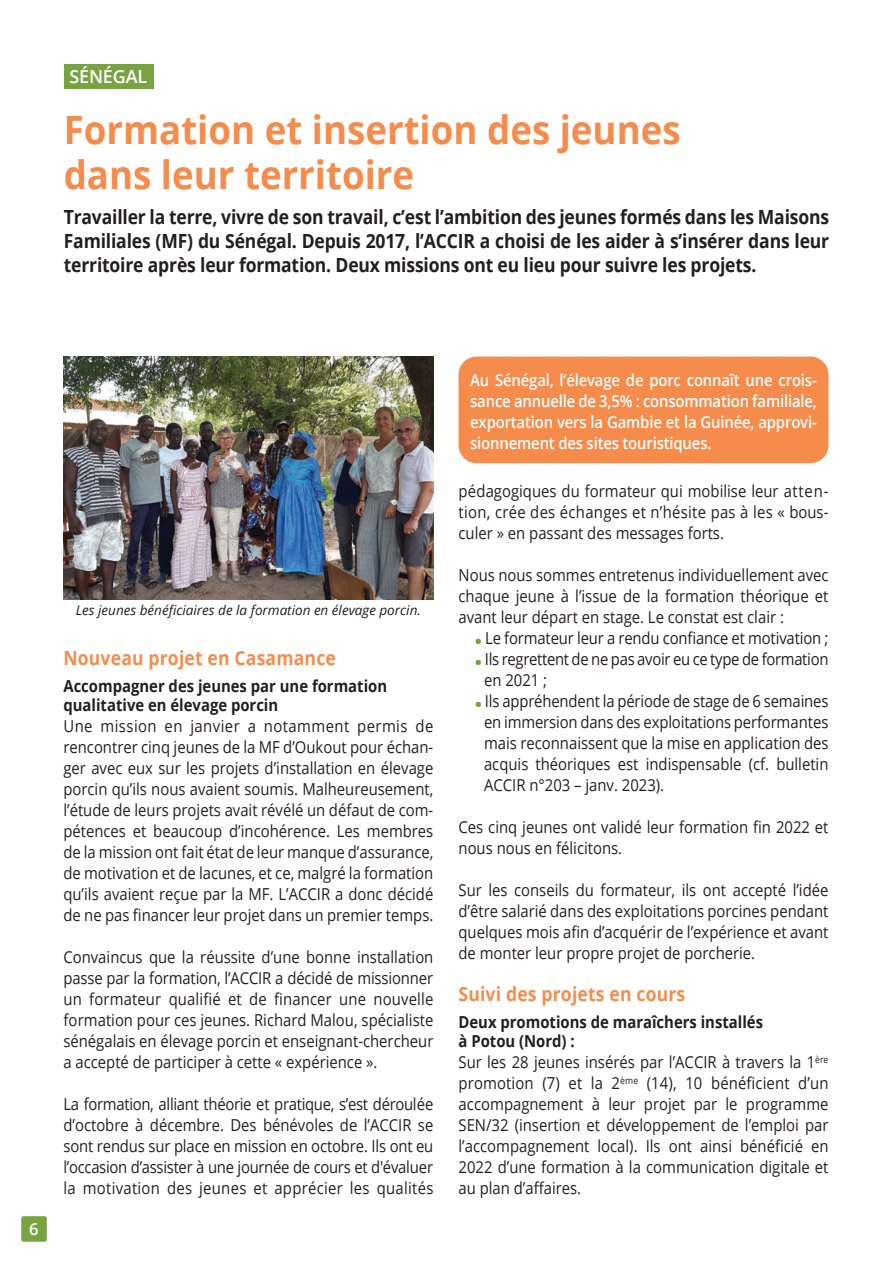
<style>
.page{position:relative;width:893px;height:1263px;background:#fff}
.page>*{position:absolute;margin:0;border:0;box-sizing:border-box;transform-origin:0 0}
.t1{font:700 39px/45px "Open Sans";color:#f68c4c;scale:.94 1}
.t2{font:700 19.5px/24px "Open Sans";letter-spacing:-.01em;color:#231f20;text-align:justify;scale:.9 1}
.t3{font:700 19.5px "Open Sans";letter-spacing:.01em;color:#f68c4c;scale:.9 1}
.t4{font:600 18px "Open Sans";letter-spacing:-.01em;color:#fff}
.t5{font:16.5px/21px "Open Sans";color:#231f20;text-align:justify;scale:.9 1}
.t6{font:600 16.5px/21px "Open Sans";letter-spacing:-.01em;color:#fff;text-align:justify;scale:.9 1}
.t7{font:700 16.5px/18.8px "Open Sans";color:#231f20;scale:.9 1}
.t8{font:16.5px/21px "Open Sans";letter-spacing:-.02em;color:#231f20;scale:.9 1}
.t9{font:600 16.5px "Open Sans";letter-spacing:-.01em;color:#fff}
.t10{font:italic 13.5px "Open Sans";color:#231f20}
.s1{color:#78a341}
</style>
<div class="page">
<div style="left:21px;top:1216px;width:26px;height:26px;background:#78a341;border-radius:2px"></div>
<div style="left:64px;top:64px;width:89px;height:24px;background:#78a341"></div>
<div style="left:459px;top:357px;width:369px;height:106px;background:#f68c4c;border-radius:18px"></div>
<img style="left:63px;top:357px;width:370px;height:243px">
<p class="t4" style="left:69px;top:64px;width:79px">SÉNÉGAL</p>
<h1 class="t1" style="left:64px;top:106px;width:658px">Formation et insertion des jeunes dans leur territoire</h1>
<p class="t2" style="left:64px;top:204px;width:852px">Travailler la terre, vivre de son travail, c’est l’ambition des jeunes formés dans les Maisons Familiales (MF) du Sénégal. Depuis 2017, l’ACCIR a choisi de les aider à s’insérer dans leur territoire après leur formation. Deux missions ont eu lieu pour suivre les projets.</p>
<p class="t9" style="left:29px;top:1217px;width:11px">6</p>
<p class="t10" style="left:76px;top:601px;width:347px">Les jeunes bénéficiaires de la formation en élevage porcin.</p>
<p class="t3" style="left:63px;top:644px;width:304px">Nouveau projet en Casamance</p>
<p class="t7" style="left:63px;top:676px;width:361px">Accompagner des jeunes par une formation qualitative en élevage porcin</p>
<p class="t5" style="left:63px;top:715px;width:413px">Une mission en janvier a notamment permis de rencontrer cinq jeunes de la MF d’Oukout pour échan&shy;ger avec eux sur les projets d’installation en élevage porcin qu’ils nous avaient soumis. Malheureusement, l’étude de leurs projets avait révélé un défaut de com&shy;pétences et beaucoup d’incohérence. Les membres de la mission ont fait état de leur manque d’assurance, de motivation et de lacunes, et ce, malgré la formation qu’ils avaient reçue par la MF. L’ACCIR a donc décidé de ne pas financer leur projet dans un premier temps.</p>
<p class="t5" style="left:63px;top:946px;width:413px">Convaincus que la réussite d’une bonne installation passe par la formation, l’ACCIR a décidé de missionner un formateur qualifié et de financer une nouvelle formation pour ces jeunes. Richard Malou, spécialiste sénégalais en élevage porcin et enseignant-chercheur a accepté de participer à cette « expérience ».</p>
<p class="t5" style="left:63px;top:1093px;width:413px">La formation, alliant théorie et pratique, s’est déroulée d’octobre à décembre. Des bénévoles de l’ACCIR se sont rendus sur place en mission en octobre. Ils ont eu l’occasion d’assister à une journée de cours et d'évaluer la motivation des jeunes et apprécier les qualités</p>
<p class="t6" style="left:470px;top:369px;width:387px">Au Sénégal, l’élevage de porc connaît une crois&shy;sance annuelle de 3,5% : consommation familiale, exportation vers la Gambie et la Guinée, approvi&shy;sionnement des sites touristiques.</p>
<p class="t5" style="left:458px;top:480px;width:413px">pédagogiques du formateur qui mobilise leur atten&shy;tion, crée des échanges et n’hésite pas à les « bous&shy;culer » en passant des messages forts.</p>
<p class="t5" style="left:458px;top:564px;width:413px">Nous nous sommes entretenus individuellement avec chaque jeune à l’issue de la formation théorique et avant leur départ en stage. Le constat est clair :</p>
<p class="t5" style="left:476px;top:627px;width:394px"><span class="s1">●</span> Le formateur leur a rendu confiance et motivation ;</p>
<p class="t8" style="left:484px;top:648px;width:384px;text-indent:-9px"><span class="s1">●</span> Ils regrettent de ne pas avoir eu ce type de formation en 2021 ;</p>
<p class="t5" style="left:484px;top:690px;width:384px;text-indent:-9px"><span class="s1">●</span> Ils appréhendent la période de stage de 6 semaines en immersion dans des exploitations performantes mais reconnaissent que la mise en application des acquis théoriques est indispensable (cf. bulletin ACCIR n°203 – janv. 2023).</p>
<p class="t5" style="left:459px;top:816px;width:413px">Ces cinq jeunes ont validé leur formation fin 2022 et nous nous en félicitons.</p>
<p class="t5" style="left:459px;top:879px;width:413px">Sur les conseils du formateur, ils ont accepté l’idée d’être salarié dans des exploitations porcines pendant quelques mois afin d’acquérir de l’expérience et avant de monter leur propre projet de porcherie.</p>
<p class="t3" style="left:459px;top:981px;width:253px">Suivi des projets en cours</p>
<p class="t7" style="left:459px;top:1013px;width:340px">Deux promotions de maraîchers installés à Potou (Nord) :</p>
<p class="t5" style="left:459px;top:1051px;width:413px">Sur les 28 jeunes insérés par l’ACCIR à travers la 1<sup>ère </sup>promotion (7) et la 2<sup>ème</sup> (14), 10 bénéficient d’un accompagnement à leur projet par le programme SEN/32 (insertion et développement de l’emploi par l’accompagnement local). Ils ont ainsi bénéficié en 2022 d’une formation à la communication digitale et au plan d’affaires.</p>
</div>
